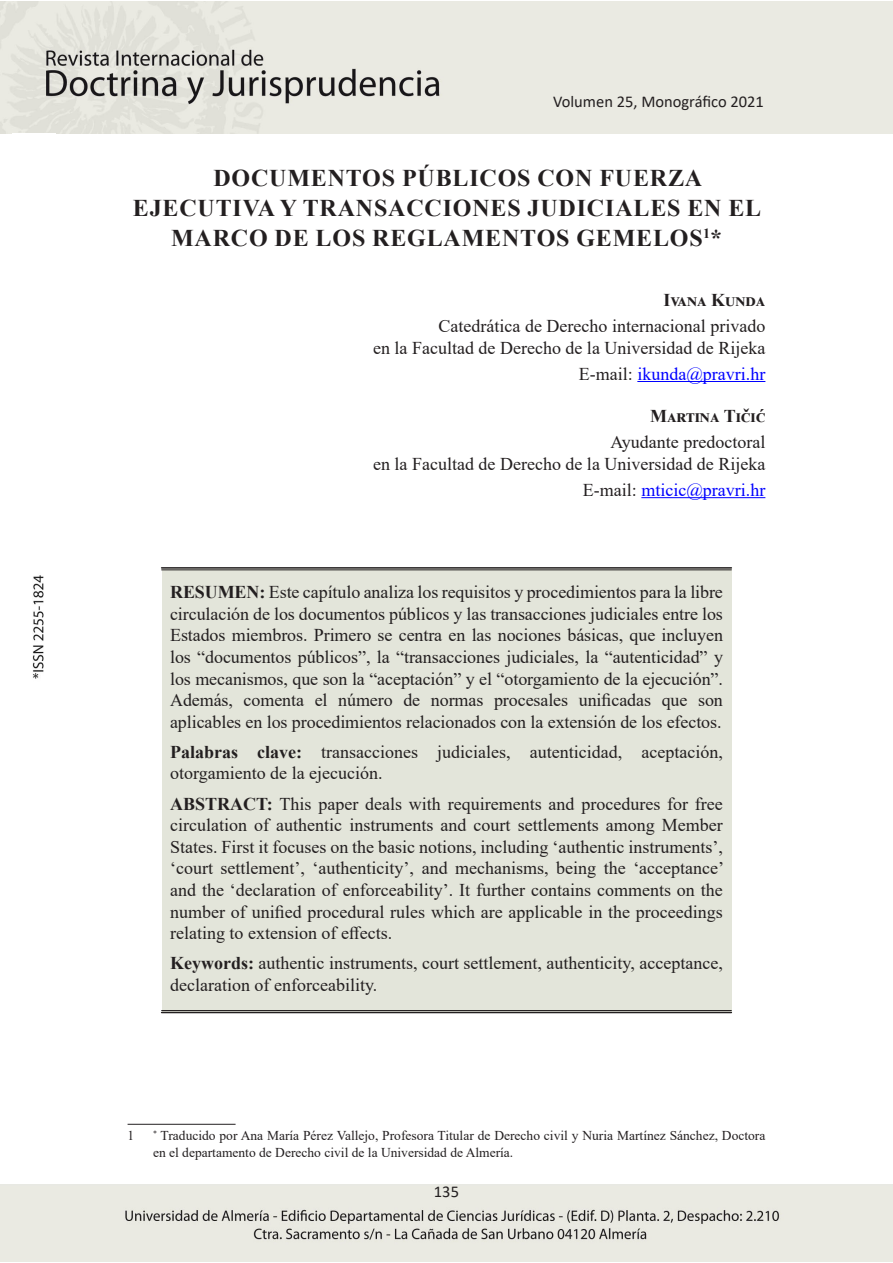
<style>
.page{position:relative;width:893px;height:1263px;background:#fff}
.page>*{position:absolute;margin:0;border:0;box-sizing:border-box;transform-origin:0 0}
.I15_Chapter-title{font:700 24px "Times New Roman";letter-spacing:.035em;color:#231f20}
.REUMEN_ABSTRACT{font:18px/21.6px "Times New Roman";color:#231f20;text-align:justify}
.AFILIACION{font:18px/21.6px "Times New Roman";color:#231f20;text-align:right}
.E-MAIL{font:18px "Times New Roman";color:#00f}
.AUTOR{font:700 18px "Times New Roman";letter-spacing:.005em;color:#231f20}
.t1{font:16.5px "Calibri";color:#231f20}
.PIE{font:13.5px/16.2px "Times New Roman";color:#231f20}
.s1{color:#231f20}
.s2{font-weight:700}
</style>
<div class="page">
<img style="left:0;top:1184px;width:893px;height:78px">
<img style="left:0;top:1px;width:893px;height:133px">
<img style="left:32px;top:575px;width:12px;height:104px">
<hr style="left:637px;top:381px;width:128px;height:1px;background:#00f">
<hr style="left:641px;top:497px;width:124px;height:1px;background:#00f">
<div style="left:162px;top:569px;width:569px;height:443px;background:#e3e5da"></div>
<hr style="left:162px;top:1012px;width:569px;height:1px;background:#231f20">
<hr style="left:162px;top:1010px;width:569px;height:1px;background:#231f20">
<hr style="left:162px;top:567px;width:569px;height:2px;background:#231f20">
<hr style="left:162px;top:570px;width:569px;height:1px;background:#231f20">
<hr style="left:128px;top:1124px;width:108px;height:1px;background:#231f20">
<p class="t1" style="left:553px;top:90px;width:212px">Volumen 25, Monográfico 2021</p>
<p class="I15_Chapter-title" style="left:213px;top:161px;width:490px">DOCUMENTOS PÚBLICOS CON FUERZA</p>
<p class="I15_Chapter-title" style="left:133px;top:191px;width:630px">EJECUTIVA Y TRANSACCIONES JUDICIALES EN EL</p>
<p class="I15_Chapter-title" style="left:171px;top:221px;width:553px">MARCO DE LOS REGLAMENTOS GEMELOS<sup>1</sup>*</p>
<p class="AUTOR" style="left:663px;top:287px;width:103px">Ivana Kunda</p>
<h3 class="AFILIACION" style="left:373px;top:315px;width:394px">Catedrática de Derecho internacional privado<br>en la Facultad de Derecho de la Universidad de Rijeka</h3>
<p class="E-MAIL" style="left:579px;top:361px;width:188px"><span class="s1">E-mail:</span> ikunda@pravri.hr</p>
<p class="AUTOR" style="left:650px;top:403px;width:117px">Martina Tičić</p>
<h3 class="AFILIACION" style="left:373px;top:431px;width:394px">Ayudante predoctoral<br>en la Facultad de Derecho de la Universidad de Rijeka</h3>
<p class="E-MAIL" style="left:583px;top:477px;width:184px"><span class="s1">E-mail:</span> mticic@pravri.hr</p>
<p class="REUMEN_ABSTRACT" style="left:170px;top:581px;width:554px"><span class="s2">RESUMEN:</span> Este capítulo analiza los requisitos y procedimientos para la libre circulación de los documentos públicos y las transacciones judiciales entre los Estados miembros. Primero se centra en las nociones básicas, que incluyen los “documentos públicos”, la “transacciones judiciales, la “autenticidad” y los mecanismos, que son la “aceptación” y el “otorgamiento de la ejecución”.<br>Además, comenta el número de normas procesales unificadas que son aplicables en los procedimientos relacionados con la extensión de los efectos.</p>
<p class="REUMEN_ABSTRACT" style="left:170px;top:740px;width:554px"><span class="s2">Palabras clave:</span> transacciones judiciales, autenticidad, aceptación, otorgamiento de la ejecución.</p>
<p class="REUMEN_ABSTRACT" style="left:170px;top:792px;width:556px"><span class="s2">ABSTRACT:</span> This paper deals with requirements and procedures for free circulation of authentic instruments and court settlements among Member States. First it focuses on the basic notions, including ‘authentic instruments’, ‘court settlement’, ‘authenticity’, and mechanisms, being the ‘acceptance’ and the ‘declaration of enforceability’. It further contains comments on the number of unified procedural rules which are applicable in the proceedings relating to extension of effects.</p>
<p class="REUMEN_ABSTRACT" style="left:170px;top:952px;width:554px"><span class="s2">Keywords:</span> authentic instruments, court settlement, authenticity, acceptance, declaration of enforceability.</p>
<p class="PIE" style="left:128px;top:1127px;width:8px">1</p>
<p class="PIE" style="left:153px;top:1127px;width:614px"><sup>*</sup> Traducido por Ana María Pérez Vallejo, Profesora Titular de Derecho civil y Nuria Martínez Sánchez, Doctora en el departamento de Derecho civil de la Universidad de Almería.</p>
<p class="t1" style="left:434px;top:1180px;width:27px">135</p>
</div>
